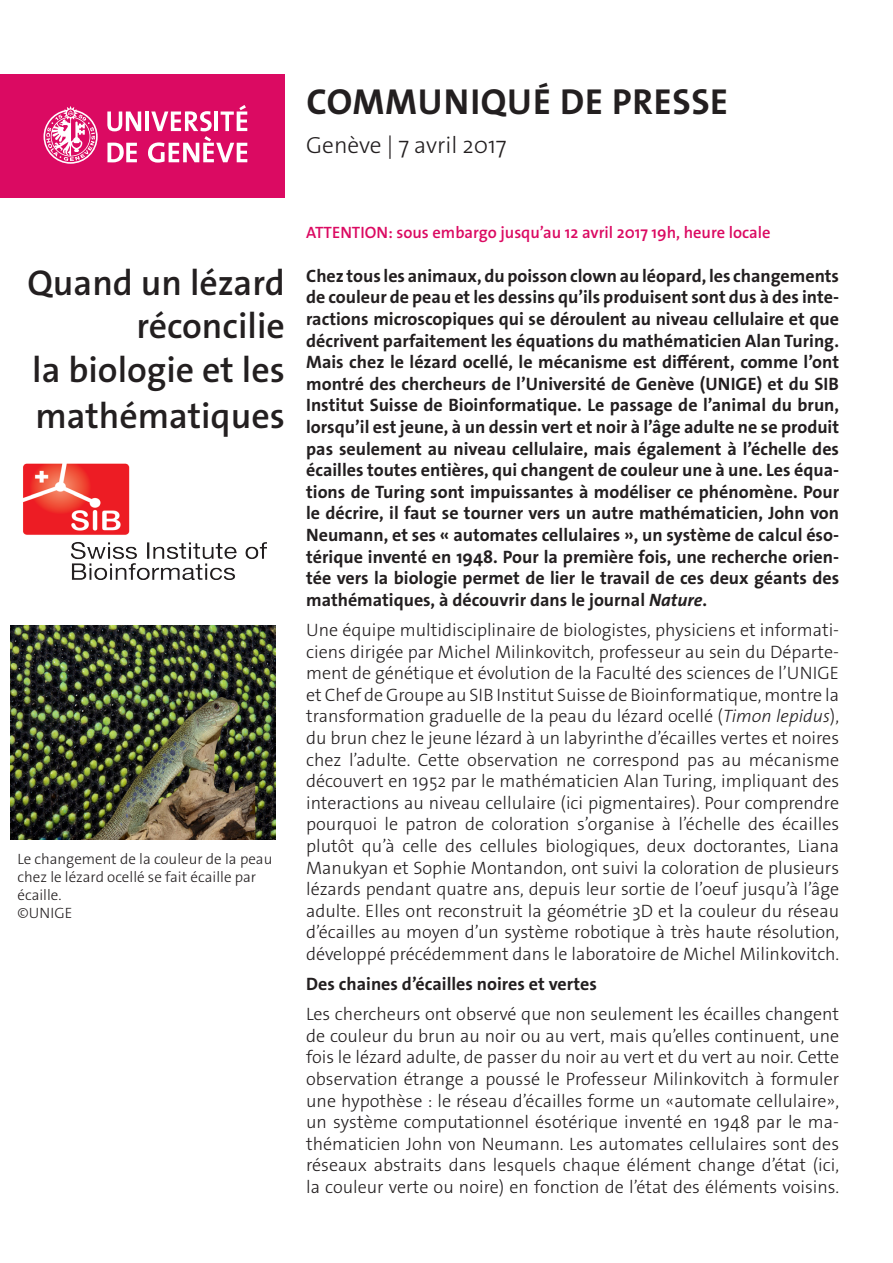
<style>
.page{position:relative;width:893px;height:1263px;background:#fff}
.page>*{position:absolute;margin:0;border:0;box-sizing:border-box;transform-origin:0 0}
._4__texte_courant{font:700 36.3px "The Sans Os F";letter-spacing:.02em;color:#231f20}
._1__grand_titre{font:600 36px/43.2px "The Sans Os F";color:#231f20;text-align:right}
._4__texte_courant-2{font:300 23.4px "The Sans Os F";color:#231f20}
._4__texte_courant-3{font:300 18px/21.6px "The Sans Os F";color:#231f20;text-align:justify}
._4__texte_courant-4{font:700 18px/21.6px "The Sans Os F";color:#231f20;text-align:justify}
.embargo{font:600 16.5px "The Sans Os F";color:#db0a62}
.t1{font:300 15px/18px "The Sans Os F";color:#231f20}
.s1{font-style:italic}
</style>
<div class="page">
<div style="left:0;top:74px;width:285px;height:124px;background:#db0a62"></div>
<svg style="left:44px;top:106px;width:54px;height:58px"></svg>
<svg style="left:107px;top:111px;width:34px;height:20px"></svg>
<hr style="left:145px;top:111px;width:4px;height:20px;background:#fff">
<svg style="left:107px;top:143px;width:30px;height:19px"></svg>
<svg style="left:148px;top:105px;width:99px;height:58px"></svg>
<img style="left:23px;top:463px;width:244px;height:117px">
<img style="left:11px;top:625px;width:265px;height:214px">
<p class="_4__texte_courant" style="left:306px;top:78px;width:423px">COMMUNIQUÉ DE PRESSE</p>
<p class="_4__texte_courant-2" style="left:306px;top:130px;width:202px">Genève | 7 avril 2017</p>
<p class="_1__grand_titre" style="left:28px;top:262px;width:259px">Quand un lézard réconcilie<br>la biologie et les</p>
<p class="_1__grand_titre" style="left:36px;top:395px;width:251px">mathématiques</p>
<p class="t1" style="left:18px;top:850px;width:256px">Le changement de la couleur de la peau chez le lézard ocellé se fait écaille par écaille.</p>
<p class="t1" style="left:18px;top:904px;width:56px">©UNIGE</p>
<p class="embargo" style="left:306px;top:222px;width:466px">ATTENTION: sous embargo jusqu’au 12 avril 2017 19h, heure locale</p>
<p class="_4__texte_courant-4" style="left:306px;top:265px;width:534px">Chez tous les animaux, du poisson clown au léopard, les changements de couleur de peau et les dessins qu’ils produisent sont dus à des inte&shy;ractions microscopiques qui se déroulent au niveau cellulaire et que décrivent parfaitement les équations du mathématicien Alan Turing.<br>Mais chez le lézard ocellé, le mécanisme est différent, comme l’ont montré des chercheurs de l’Université de Genève (UNIGE) et du SIB Institut Suisse de Bioinformatique. Le passage de l’animal du brun, lorsqu’il est jeune, à un dessin vert et noir à l’âge adulte ne se produit pas seulement au niveau cellulaire, mais également à l’échelle des écailles toutes entières, qui changent de couleur une à une. Les équa&shy;tions de Turing sont impuissantes à modéliser ce phénomène. Pour le décrire, il faut se tourner vers un autre mathématicien, John von Neumann, et ses « automates cellulaires », un système de calcul éso&shy;térique inventé en 1948. Pour la première fois, une recherche orien&shy;tée vers la biologie permet de lier le travail de ces deux géants des mathématiques, à découvrir dans le journal <span class="s1">Nature</span>.</p>
<p class="_4__texte_courant-3" style="left:306px;top:619px;width:534px">Une équipe multidisciplinaire de biologistes, physiciens et informati&shy;ciens dirigée par Michel Milinkovitch, professeur au sein du Départe&shy;ment de génétique et évolution de la Faculté des sciences de l’UNIGE et Chef de Groupe au SIB Institut Suisse de Bioinformatique, montre la transformation graduelle de la peau du lézard ocellé (<span class="s1">Timon lepidus</span>), du brun chez le jeune lézard à un labyrinthe d’écailles vertes et noires chez l’adulte. Cette observation ne correspond pas au mécanisme découvert en 1952 par le mathématicien Alan Turing, impliquant des interactions au niveau cellulaire (ici pigmentaires). Pour comprendre pourquoi le patron de coloration s’organise à l’échelle des écailles plutôt qu’à celle des cellules biologiques, deux doctorantes, Liana Manukyan et Sophie Montandon, ont suivi la coloration de plusieurs lézards pendant quatre ans, depuis leur sortie de l’oeuf jusqu’à l’âge adulte. Elles ont reconstruit la géométrie 3D et la couleur du réseau d’écailles au moyen d’un système robotique à très haute résolution, développé précédemment dans le laboratoire de Michel Milinkovitch.</p>
<p class="_4__texte_courant-4" style="left:306px;top:973px;width:292px">Des chaines d’écailles noires et vertes</p>
<p class="_4__texte_courant-3" style="left:306px;top:1003px;width:534px">Les chercheurs ont observé que non seulement les écailles changent de couleur du brun au noir ou au vert, mais qu’elles continuent, une fois le lézard adulte, de passer du noir au vert et du vert au noir. Cette observation étrange a poussé le Professeur Milinkovitch à formuler une hypothèse : le réseau d’écailles forme un «automate cellulaire», un système computationnel ésotérique inventé en 1948 par le ma&shy;thématicien John von Neumann. Les automates cellulaires sont des réseaux abstraits dans lesquels chaque élément change d’état (ici, la couleur verte ou noire) en fonction de l’état des éléments voisins.</p>
</div>
